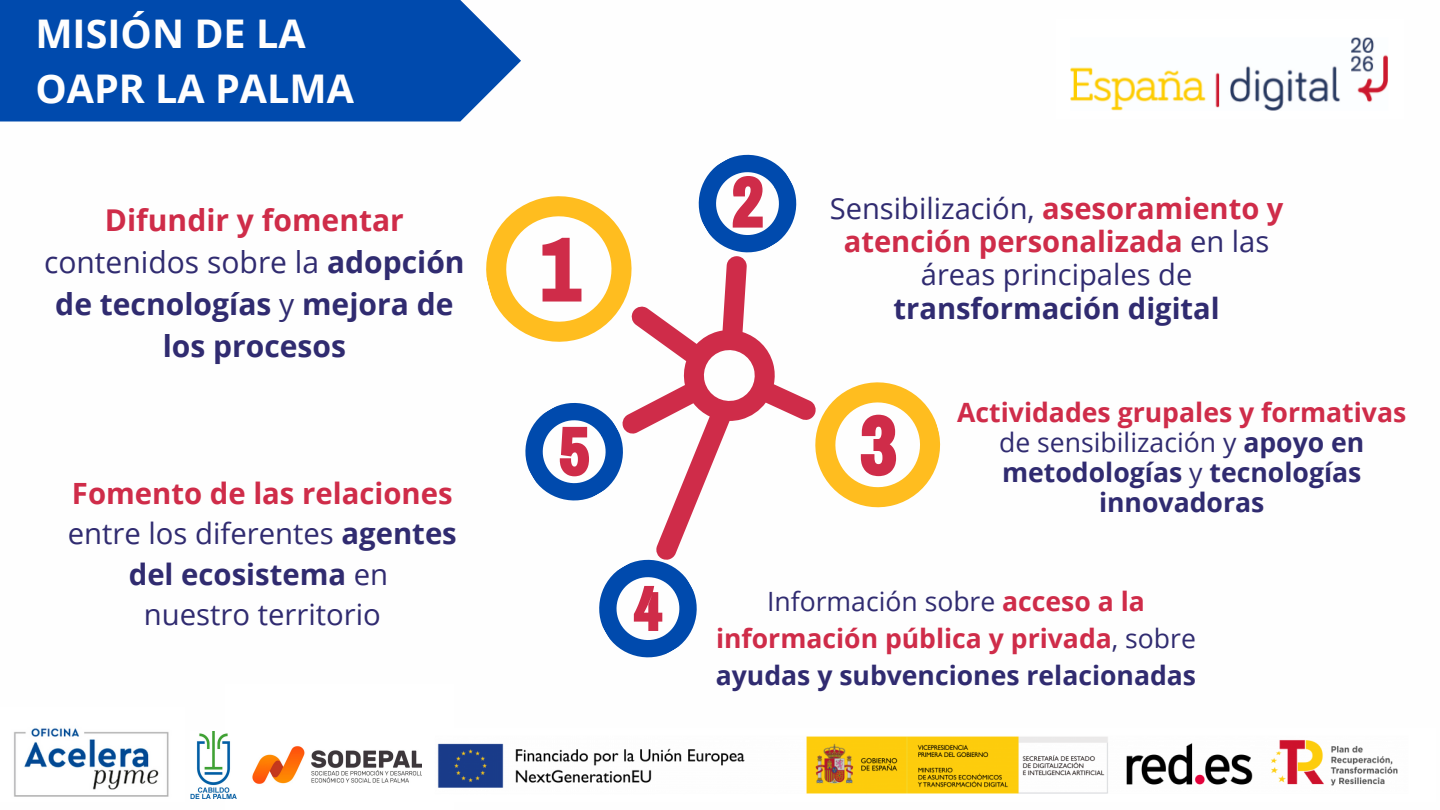
<style>
.page{position:relative;width:1440px;height:810px;background:#fff}
.page>*{position:absolute;margin:0;border:0;box-sizing:border-box;transform-origin:0 0}
.t1{font:700 39.5px/54.8px "Open Sans";color:#fefefe}
.t2{font:700 30px/42px "Open Sans";color:#302b70;text-align:center}
.t3{font:700 29.3px/40.5px "Open Sans";color:#cf2c49;text-align:center}
.t4{font:29.3px "Open Sans";color:#302b70}
.t5{font:29.1px/33.3px "Open Sans";color:#302b70;text-align:center}
.t6{font:700 26.6px/30px "Open Sans";color:#302b70;text-align:center}
.t7{font:700 26.6px/36.8px "Open Sans";color:#cf2c49;text-align:center}
.s1{color:#cf2c49}
.s2{font-weight:400}
.s3{font-weight:700;color:#cf2c49}
.s4{font-weight:700}
.s5{font-weight:400;color:#302b70}
.s6{color:#302b70}
</style>
<div class="page">
<img style="left:14px;top:728px;width:155px;height:69px">
<img style="left:1070px;top:37px;width:318px;height:74px">
<img style="left:225px;top:746px;width:197px;height:53px">
<img style="left:437px;top:736px;width:961px;height:58px">
<img style="left:190px;top:732px;width:47px;height:66px">
<svg style="left:630px;top:259px;width:171px;height:294px"></svg>
<div style="left:0;top:0;width:521px;height:122px;background:#004aad"></div>
<svg style="left:486px;top:196px;width:162px;height:162px"></svg>
<svg style="left:698px;top:154px;width:99px;height:105px"></svg>
<svg style="left:801px;top:382px;width:140px;height:126px"></svg>
<svg style="left:599px;top:553px;width:98px;height:105px"></svg>
<svg style="left:525px;top:403px;width:105px;height:98px"></svg>
<p class="t1" style="left:35px;top:5px;width:320px">MISIÓN DE LA<br>OAPR LA PALMA</p>
<p class="t2" style="left:44px;top:198px;width:422px"><span class="s1">Difundir y fomentar </span><span class="s2">contenidos sobre la</span> adopción de tecnologías <span class="s2">y</span> mejora de los procesos</p>
<p class="t5" style="left:830px;top:191px;width:455px">Sensibilización, <span class="s3">asesoramiento y atención personalizada</span> en las áreas principales de <span class="s4">transformación digital</span></p>
<p class="t6" style="left:957px;top:397px;width:451px"><span class="s1">Actividades grupales y formativas </span><span class="s2">de sensibilización y</span> apoyo en metodologías <span class="s2">y</span> tecnologías innovadoras</p>
<p class="t3" style="left:68px;top:472px;width:391px">Fomento de las relaciones <span class="s5">entre los diferentes</span> <span class="s6">agentes del ecosistema</span> <span class="s5">en</span></p>
<p class="t4" style="left:144px;top:594px;width:239px">nuestro territorio</p>
<p class="t7" style="left:716px;top:582px;width:482px"><span class="s5">Información sobre</span> acceso a la información pública y privada<span class="s5">, sobre </span><span class="s6">ayudas y subvenciones relacionadas</span></p>
</div>
